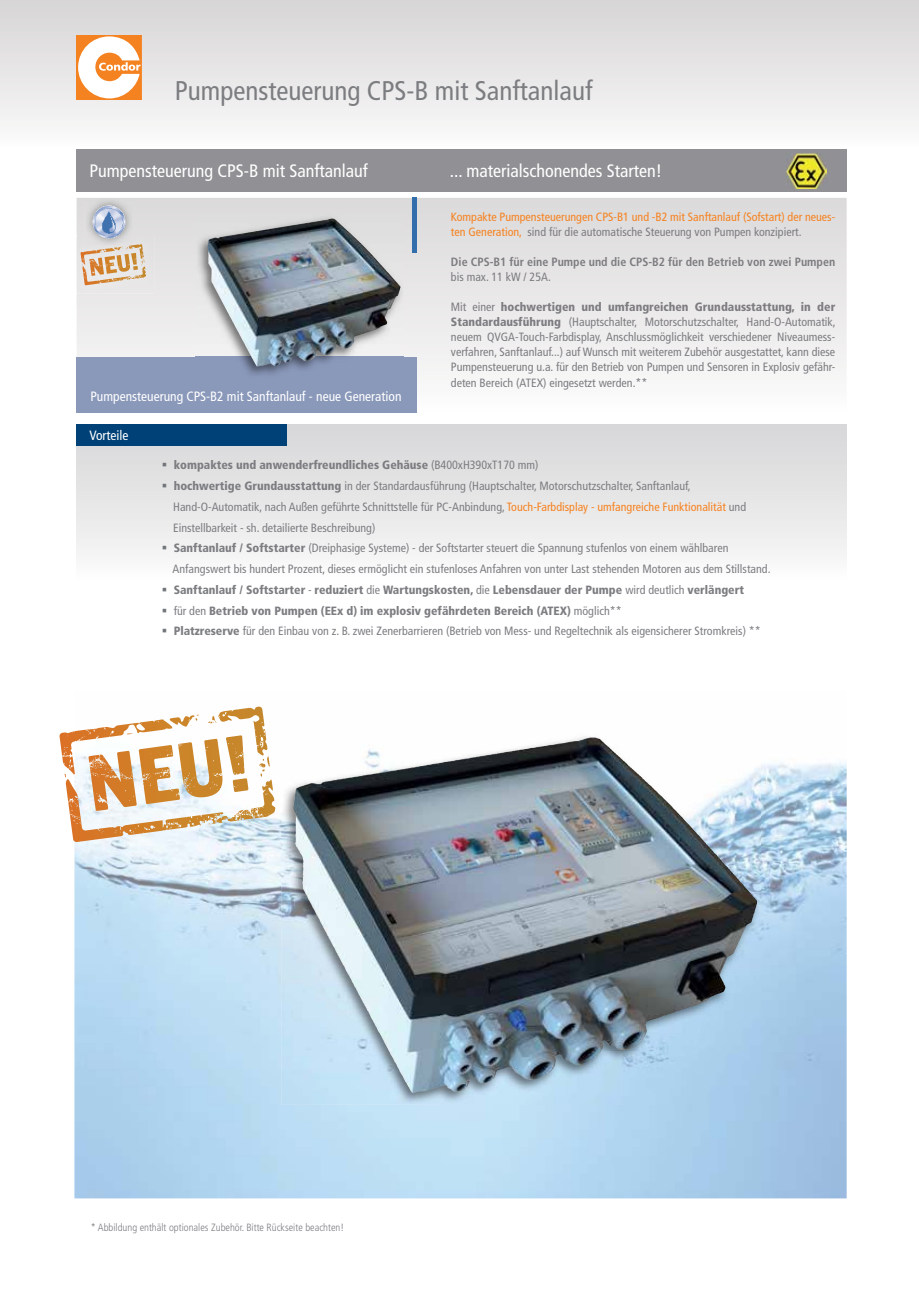
<style>
.page{position:relative;width:919px;height:1289px;background:#fff}
.page>*{position:absolute;margin:0;border:0;box-sizing:border-box;transform-origin:0 0}
.t1{font:condensed 27px "Frutiger LT Std";color:#7c7d81}
.t2{font:condensed 18px "Frutiger LT Std";color:#fff}
.t3{font:condensed 13.5px "Frutiger LT Std";color:#fff}
.t4{font:condensed 12px/20.7px "Frutiger LT Std";color:#7c7d81}
.t5{font:condensed 12px/15px "Frutiger LT Std";color:#7c7c81;text-align:justify}
.t6{font:900 condensed 12px "Frutiger LT Std";color:#7c7d81}
.t7{font:condensed 12px/15px "Frutiger LT Std";color:#f58220}
.t8{font:700 condensed 12px "Frutiger LT Std";color:#7c7c81}
.t9{font:300 condensed 10.5px "Frutiger LT Std";color:#7c7d81}
.s1{color:#7c7c81}
.s2{font-weight:900}
.s3{color:#72767b}
.s4{font-weight:400}
.s5{color:#f58220}
</style>
<div class="page">
<div style="left:0;top:0;width:918px;height:149px;background:linear-gradient(to bottom,#d6d4d5,#fcfbfb)"></div>
<div style="left:77px;top:35px;width:64px;height:65px;border:1px solid #f58220"></div>
<svg style="left:78px;top:36px;width:62px;height:62px"></svg>
<svg style="left:77px;top:198px;width:769px;height:215px"></svg>
<div style="left:77px;top:357px;width:340px;height:55px;background:#8a98ba"></div>
<div style="left:77px;top:149px;width:769px;height:42px;background:#919094"></div>
<img style="left:85px;top:198px;width:48px;height:38px">
<img style="left:93px;top:205px;width:31px;height:31px">
<div style="left:412px;top:198px;width:5px;height:55px;background:#326dac"></div>
<img style="left:74px;top:762px;width:772px;height:436px">
<img style="left:59px;top:731px;width:15px;height:110px">
<img style="left:74px;top:714px;width:207px;height:155px">
<svg style="left:218px;top:706px;width:49px;height:50px"></svg>
<div style="left:77px;top:424px;width:769px;height:157px;background:linear-gradient(to bottom,#d6d5d7,#fbfbfb)"></div>
<div style="left:77px;top:424px;width:210px;height:21px;background:#004278"></div>
<img style="left:786px;top:154px;width:40px;height:35px">
<img style="left:196px;top:215px;width:207px;height:160px">
<img style="left:215px;top:219px;width:115px;height:19px">
<img style="left:281px;top:737px;width:479px;height:367px">
<img style="left:281px;top:737px;width:21px;height:132px">
<img style="left:327px;top:737px;width:262px;height:44px">
<img style="left:76px;top:236px;width:78px;height:57px">
<svg style="left:100px;top:236px;width:17px;height:2px"></svg>
<svg style="left:129px;top:244px;width:15px;height:15px"></svg>
<svg style="left:167px;top:469px;width:12px;height:1px"></svg>
<svg style="left:167px;top:490px;width:12px;height:1px"></svg>
<svg style="left:167px;top:552px;width:12px;height:1px"></svg>
<h1 class="t1" style="left:175px;top:75px;width:419px">pumpensteuerung Cps-B mit sanftanlauf</h1>
<h2 class="t2" style="left:89px;top:161px;width:280px">pumpensteuerung Cps-B mit sanftanlauf</h2>
<h2 class="t2" style="left:450px;top:161px;width:214px">... materialschonendes starten!</h2>
<p class="t7" style="left:451px;top:209px;width:386px">Kompakte pumpensteuerungen Cps-B1 und -B2 mit sanftanlauf (sofstart) der neues&shy;ten generation, <span class="s1">sind für die automatische steuerung von pumpen konzipiert.</span></p>
<p class="t8" style="left:451px;top:254px;width:386px">Die CPS-B1 für eine Pumpe und die CPS-B2 für den Betrieb von zwei Pumpen</p>
<p class="t5" style="left:451px;top:269px;width:101px">bis max. 11 kW / 25A.</p>
<p class="t5" style="left:451px;top:299px;width:386px">Mit einer <span class="s2">hochwertigen und umfangreichen Grundausstattung, in der Standardausführung</span> (Hauptschalter, Motorschutzschalter, Hand-o-Automatik, neuem QvgA-touch-Farbdisplay, Anschlussmöglichkeit verschiedener niveaumess&shy;verfahren, sanftanlauf...) auf Wunsch mit weiterem zubehör ausgestattet, kann diese pumpensteuerung u.a. für den Betrieb von pumpen und sensoren in Explosiv gefähr-</p>
<p class="t5" style="left:451px;top:376px;width:198px">deten Bereich (AtEX) eingesetzt werden.**</p>
<p class="t3" style="left:89px;top:427px;width:41px">vorteile</p>
<p class="t3" style="left:90px;top:389px;width:312px">pumpensteuerung Cps-B2 mit sanftanlauf - neue generation</p>
<p class="t6" style="left:162px;top:458px;width:378px"><span class="s3">▪</span> kompaktes und anwenderfreundliches Gehäuse <span class="s4">(B400xH390xt170 mm)</span></p>
<p class="t4" style="left:173px;top:475px;width:574px;text-indent:-12px"><span class="s3">▪</span> <span class="s2">hochwertige Grundausstattung</span> in der standardausführung (Hauptschalter, Motorschutzschalter, sanftanlauf,<br>Hand-o-Automatik, nach Außen geführte schnittstelle für pC-Anbindung, <span class="s5">touch-Farbdisplay - umfangreiche Funktionalität</span> und<br>Einstellbarkeit - sh. detailierte Beschreibung)</p>
<p class="t4" style="left:172px;top:538px;width:599px;text-indent:-11px"><span class="s3">▪</span> <span class="s2">Sanftanlauf / Softstarter</span> (Dreiphasige systeme) - der softstarter steuert die spannung stufenlos von einem wählbaren<br>Anfangswert bis hundert prozent, dieses ermöglicht ein stufenloses Anfahren von unter last stehenden Motoren aus dem stillstand.</p>
<p class="t6" style="left:162px;top:582px;width:584px"><span class="s3">▪</span> Sanftanlauf / Softstarter <span class="s4">-</span> reduziert <span class="s4">die</span> Wartungskosten, <span class="s4">die</span> Lebensdauer der Pumpe <span class="s4">wird deutlich</span> verlängert</p>
<p class="t6" style="left:162px;top:603px;width:461px"><span class="s3">▪</span> <span class="s4">für den</span> Betrieb von Pumpen (EEx d) im explosiv gefährdeten Bereich (ATEX) <span class="s4">möglich**</span></p>
<p class="t4" style="left:162px;top:621px;width:600px"><span class="s3">▪</span> <span class="s2">Platzreserve</span> für den Einbau von z. B. zwei zenerbarrieren (Betrieb von Mess- und regeltechnik als eigensicherer stromkreis) **</p>
<p class="t9" style="left:91px;top:1220px;width:254px">* Abbildung enthält optionales Zubehör. Bitte Rückseite beachten!</p>
</div>
